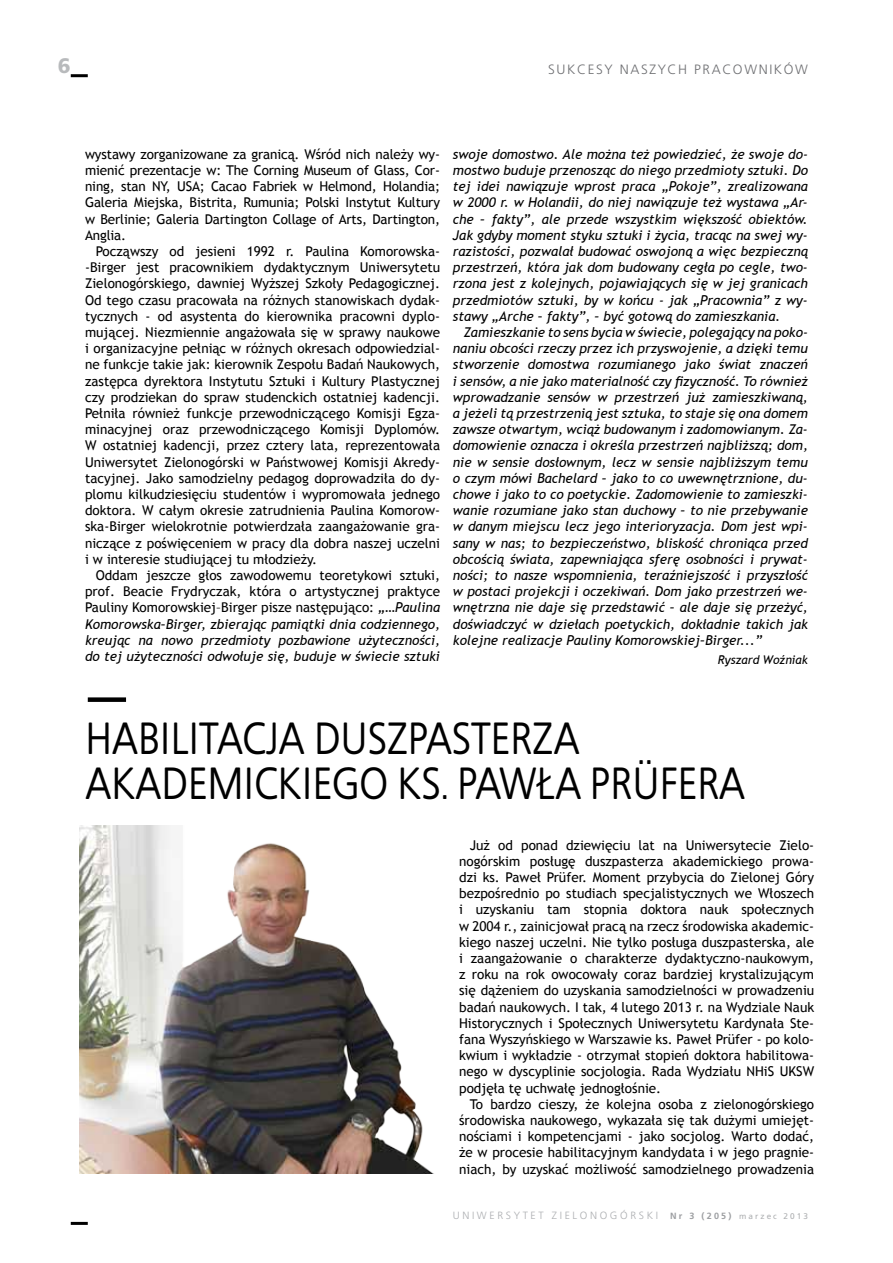
<style>
.page{position:relative;width:893px;height:1263px;background:#fff}
.page>*{position:absolute;margin:0;border:0;box-sizing:border-box;transform-origin:0 0}
.t1{font:45px/45px "EFN Bureau OT";color:#000}
.t2{font:900 21px "Frutiger LT Pro";color:#b8babc}
.t3{font:13.5px/16.2px "Trebuchet MS";color:#000;text-align:justify}
.t4{font:italic 13.5px/16.2px "Trebuchet MS";color:#000;text-align:justify}
.t5{font:300 13.5px "Frutiger LT Pro";letter-spacing:.12em;color:#6d6e71}
.t6{font:italic 12px "Trebuchet MS";color:#000}
.t7{font:300 10.5px "Frutiger LT Pro";letter-spacing:.25em;color:#acaeb1}
.s1{font-style:normal}
.s2{font-weight:700;font-size:9px;color:#9d9fa2}
.s3{font-weight:400;font-size:8.25px;color:#aeb0b2}
</style>
<div class="page">
<hr style="left:71px;top:74px;width:17px;height:3px;background:#000">
<hr style="left:71px;top:1222px;width:17px;height:3px;background:#000">
<div style="left:88px;top:697px;width:38px;height:5px;background:#000"></div>
<img style="left:79px;top:825px;width:354px;height:348px">
<h2 class="t2" style="left:58px;top:53px;width:14px">6</h2>
<p class="t5" style="left:548px;top:61px;width:10px">SUK</p>
<p class="t5" style="left:577px;top:61px;width:20px">CESY</p>
<p class="t5" style="left:620px;top:61px;width:31px">NASZY</p>
<p class="t5" style="left:668px;top:61px;width:77px">CH PRACOWNIKÓW</p>
<p class="t3" style="left:85px;top:146px;width:356px">wystawy zorganizowane za granicą. Wśród nich należy wy&shy;mienić prezentacje w: The Corning Museum of Glass, Cor&shy;ning, stan NY, USA; Cacao Fabriek w Helmond, Holandia; Galeria Miejska, Bistrita, Rumunia; Polski Instytut Kultury w Berlinie; Galeria Dartington Collage of Arts, Dartington, Anglia.</p>
<p class="t3" style="left:85px;top:243px;width:357px;text-indent:11px">Począwszy od jesieni 1992 r. Paulina Komorowska--Birger jest pracownikiem dydaktycznym Uniwersytetu Zielonogórskiego, dawniej Wyższej Szkoły Pedagogicznej.<br>Od tego czasu pracowała na różnych stanowiskach dydak&shy;tycznych - od asystenta do kierownika pracowni dyplo&shy;mującej. Niezmiennie angażowała się w sprawy naukowe i organizacyjne pełniąc w różnych okresach odpowiedzial&shy;ne funkcje takie jak: kierownik Zespołu Badań Naukowych, zastępca dyrektora Instytutu Sztuki i Kultury Plastycznej czy prodziekan do spraw studenckich ostatniej kadencji.<br>Pełniła również funkcje przewodniczącego Komisji Egza&shy;minacyjnej oraz przewodniczącego Komisji Dyplomów.<br>W ostatniej kadencji, przez cztery lata, reprezentowała Uniwersytet Zielonogórski w Państwowej Komisji Akredy&shy;tacyjnej. Jako samodzielny pedagog doprowadziła do dy&shy;plomu kilkudziesięciu studentów i wypromowała jednego doktora. W całym okresie zatrudnienia Paulina Komorow&shy;ska-Birger wielokrotnie potwierdzała zaangażowanie gra&shy;niczące z poświęceniem w pracy dla dobra naszej uczelni i w interesie studiującej tu młodzieży.</p>
<p class="t4" style="left:85px;top:567px;width:357px;text-indent:11px"><span class="s1">Oddam jeszcze głos zawodowemu teoretykowi sztuki, prof. Beacie Frydryczak, która o artystycznej praktyce Pauliny Komorowskiej–Birger pisze następująco:</span> „…Paulina Komorowska–Birger, zbierając pamiątki dnia codziennego, kreując na nowo przedmioty pozbawione użyteczności, do tej użyteczności odwołuje się, buduje w świecie sztuki</p>
<p class="t4" style="left:453px;top:146px;width:357px">swoje domostwo. Ale można też powiedzieć, że swoje do&shy;mostwo buduje przenosząc do niego przedmioty sztuki. Do tej idei nawiązuje wprost praca „Pokoje”, zrealizowana w 2000 r. w Holandii, do niej nawiązuje też wystawa „Ar&shy;che – fakty”, ale przede wszystkim większość obiektów.<br>Jak gdyby moment styku sztuki i życia, tracąc na swej wy&shy;razistości, pozwalał budować oswojoną a więc bezpieczną przestrzeń, która jak dom budowany cegła po cegle, two&shy;rzona jest z kolejnych, pojawiających się w jej granicach przedmiotów sztuki, by w końcu - jak „Pracownia” z wy&shy;stawy „Arche – fakty”, – być gotową do zamieszkania.</p>
<p class="t4" style="left:453px;top:324px;width:357px;text-indent:11px">Zamieszkanie to sens bycia w świecie, polegający na poko&shy;naniu obcości rzeczy przez ich przyswojenie, a dzięki temu stworzenie domostwa rozumianego jako świat znaczeń i sensów, a nie jako materialność czy fizyczność. To również wprowadzanie sensów w przestrzeń już zamieszkiwaną, a jeżeli tą przestrzenią jest sztuka, to staje się ona domem zawsze otwartym, wciąż budowanym i zadomowianym. Za&shy;domowienie oznacza i określa przestrzeń najbliższą; dom, nie w sensie dosłownym, lecz w sensie najbliższym temu o czym mówi Bachelard – jako to co uwewnętrznione, du&shy;chowe i jako to co poetyckie. Zadomowienie to zamieszki&shy;wanie rozumiane jako stan duchowy – to nie przebywanie w danym miejscu lecz jego interioryzacja. Dom jest wpi&shy;sany w nas; to bezpieczeństwo, bliskość chroniąca przed obcością świata, zapewniająca sferę osobności i prywat&shy;ności; to nasze wspomnienia, teraźniejszość i przyszłość w postaci projekcji i oczekiwań. Dom jako przestrzeń we&shy;wnętrzna nie daje się przedstawić – ale daje się przeżyć, doświadczyć w dziełach poetyckich, dokładnie takich jak kolejne realizacje Pauliny Komorowskiej–Birger...”</p>
<p class="t6" style="left:718px;top:652px;width:92px">Ryszard Woźniak</p>
<h1 class="t1" style="left:85px;top:717px;width:661px">HABILITACJA DU SZPASTERZA<br>AKADEMICKIEGO KS. PAWŁA PRÜFERA</h1>
<p class="t3" style="left:459px;top:837px;width:357px;text-indent:11px">Już od ponad dziewięciu lat na Uniwersytecie Zielo&shy;nogórskim posługę duszpasterza akademickiego prowa&shy;dzi ks. Paweł Prüfer. Moment przybycia do Zielonej Góry bezpośrednio po studiach specjalistycznych we Włoszech i uzyskaniu tam stopnia doktora nauk społecznych w 2004 r., zainicjował pracą na rzecz środowiska akademic&shy;kiego naszej uczelni. Nie tylko posługa duszpasterska, ale i zaangażowanie o charakterze dydaktyczno-naukowym, z roku na rok owocowały coraz bardziej krystalizującym się dążeniem do uzyskania samodzielności w prowadzeniu badań naukowych. I tak, 4 lutego 2013 r. na Wydziale Nauk Historycznych i Społecznych Uniwersytetu Kardynała Ste&shy;fana Wyszyńskiego w Warszawie ks. Paweł Prüfer - po kolo&shy;kwium i wykładzie - otrzymał stopień doktora habilitowa&shy;nego w dyscyplinie socjologia. Rada Wydziału NHiS UKSW podjęła tę uchwałę jednogłośnie.</p>
<p class="t3" style="left:459px;top:1096px;width:357px;text-indent:11px">To bardzo cieszy, że kolejna osoba z zielonogórskiego środowiska naukowego, wykazała się tak dużymi umiejęt&shy;nościami i kompetencjami - jako socjolog. Warto dodać, że w procesie habilitacyjnym kandydata i w jego pragnie&shy;niach, by uzyskać możliwość samodzielnego prowadzenia</p>
<p class="t7" style="left:453px;top:1209px;width:357px">UNIWERSYTET ZIELONOGÓRSKI <span class="s2">Nr 3 (205)</span> <span class="s3">marzec 2013</span></p>
</div>
